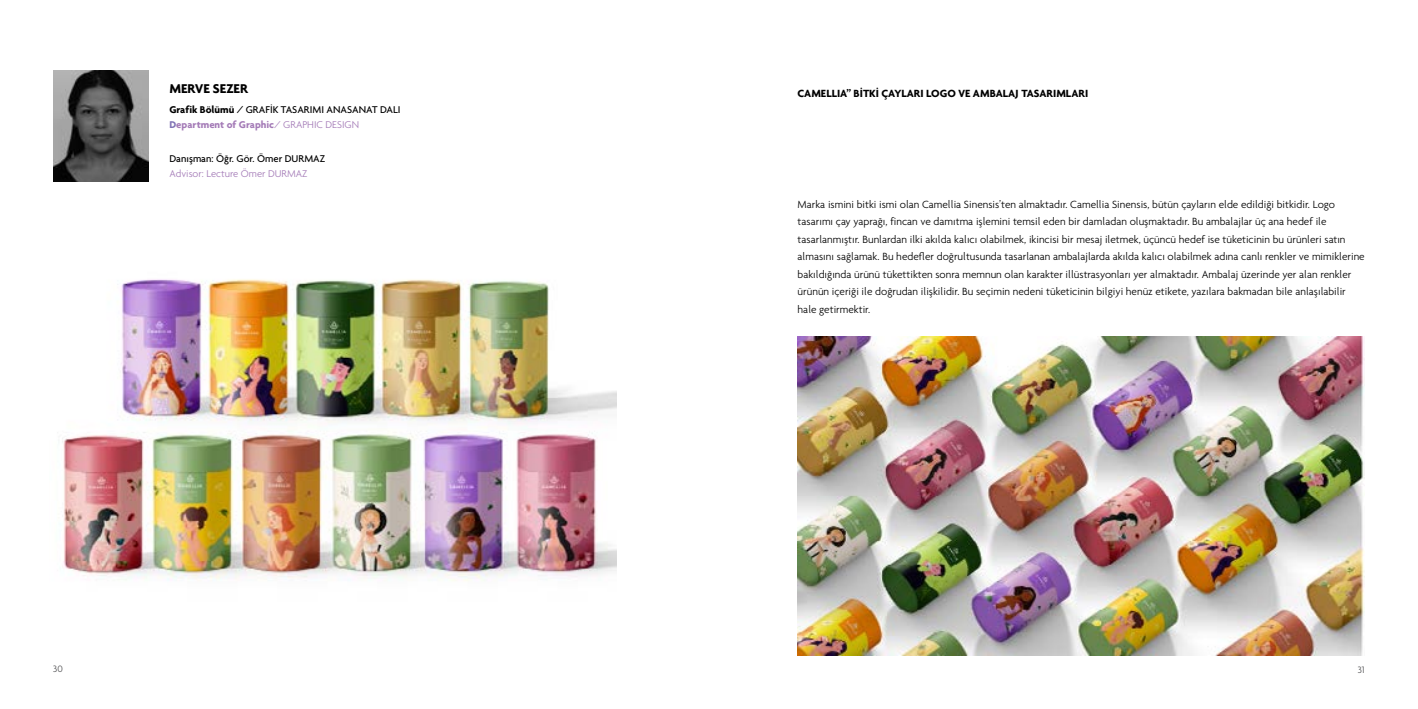
<style>
.page{position:relative;width:1418px;height:709px;background:#fff}
.page>*{position:absolute;margin:0;border:0;box-sizing:border-box;transform-origin:0 0}
.t1{font:700 13.75px "Agenda";color:#000}
.t2{font:300 11.25px/17.5px "Agenda";color:#000}
.t3{font:700 11.25px "Agenda";color:#000}
.t4{font:500 10.62px/15px "Agenda";color:#000}
.t5{font:300 10.62px "Agenda";color:#a47bb7}
.t6{font:300 10px "Agenda";color:#4d4d4f}
.s1{font-weight:700}
.s2{font-weight:700;color:#8073b5}
.s3{font-weight:700;color:#a47bb7}
.s4{font-weight:300;color:#a47bb7}
</style>
<div class="page">
<img style="left:53px;top:71px;width:96px;height:110px">
<img style="left:62px;top:279px;width:555px;height:302px">
<img style="left:797px;top:337px;width:567px;height:319px">
<p class="t1" style="left:169px;top:80px;width:80px">MERVE SEZER</p>
<p class="t4" style="left:169px;top:101px;width:233px"><span class="s1">Grafik Bölümü</span> / GRAFİK TASARIMI ANASANAT DALI<br><span class="s2">D</span><span class="s3">epartment of Graphic</span><span class="s4">/ GRAPHIC DESIGN</span></p>
<p class="t4" style="left:169px;top:151px;width:157px">Danışman: Öğr. Gör. Ömer DURMAZ</p>
<p class="t5" style="left:169px;top:168px;width:140px">Advisor: Lecture Ömer DURMAZ</p>
<p class="t3" style="left:797px;top:87px;width:292px">CAMELLIA” BİTKİ ÇAYLARI LOGO VE AMBALAJ TASARIMLARI</p>
<p class="t2" style="left:797px;top:195px;width:568px">Marka ismini bitki ismi olan Camellia Sinensis’ten almaktadır. Camellia Sinensis, bütün çayların elde edildiği bitkidir. Logo tasarımı çay yaprağı, fincan ve damıtma işlemini temsil eden bir damladan oluşmaktadır. Bu ambalajlar üç ana hedef ile tasarlanmıştır. Bunlardan ilki akılda kalıcı olabilmek, ikincisi bir mesaj iletmek, üçüncü hedef ise tüketicinin bu ürünleri satın almasını sağlamak. Bu hedefler doğrultusunda tasarlanan ambalajlarda akılda kalıcı olabilmek adına canlı renkler ve mimiklerine bakıldığında ürünü tükettikten sonra memnun olan karakter illüstrasyonları yer almaktadır. Ambalaj üzerinde yer alan renkler ürünün içeriği ile doğrudan ilişkilidir. Bu seçimin nedeni tüketicinin bilgiyi henüz etikete, yazılara bakmadan bile anlaşılabilir hale getirmektir.</p>
<p class="t6" style="left:53px;top:663px;width:11px">30</p>
<p class="t6" style="left:1357px;top:663px;width:9px">31</p>
</div>
